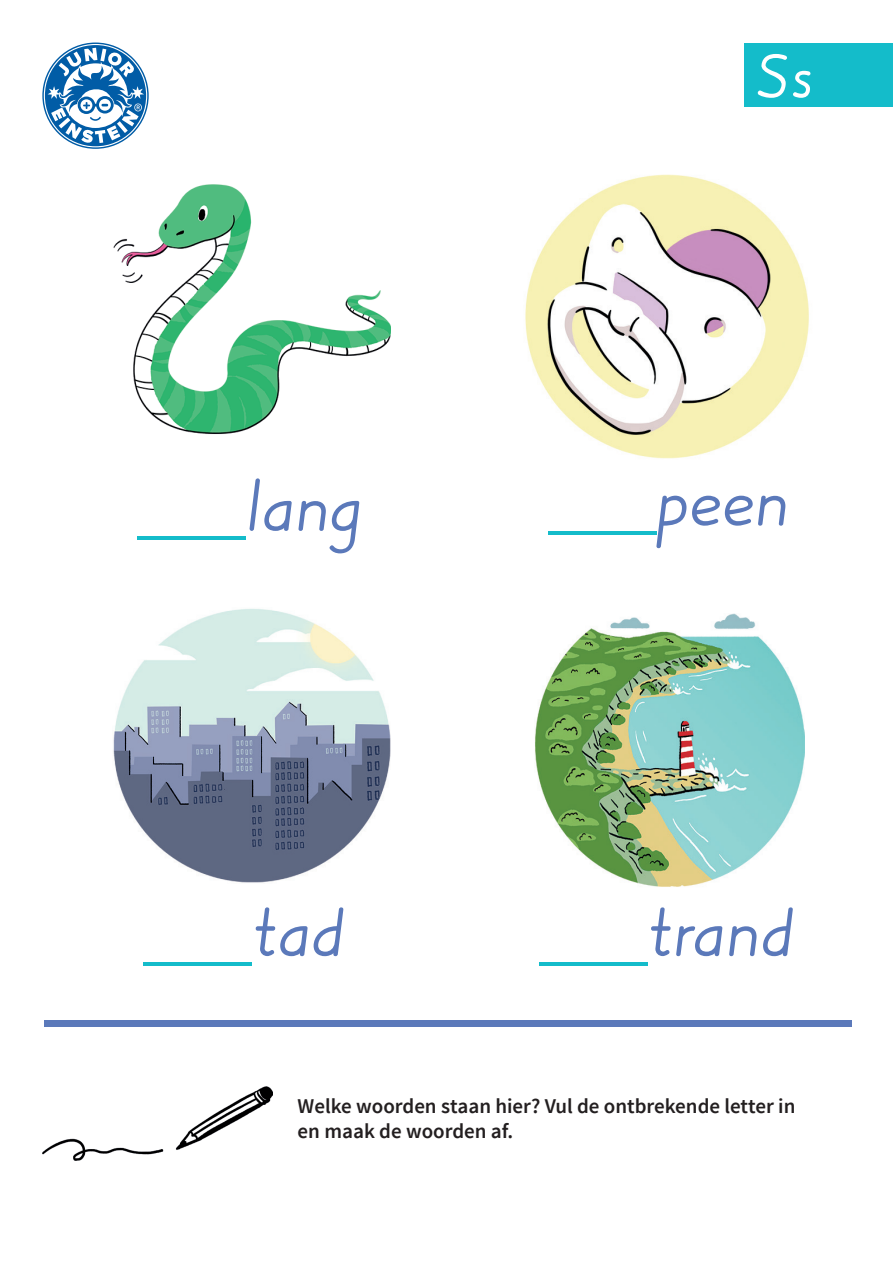
<style>
.page{position:relative;width:893px;height:1263px;background:#fff}
.page>*{position:absolute;margin:0;border:0;box-sizing:border-box;transform-origin:0 0}
.t1{font:75px "JE blokletters basis Regular";letter-spacing:-.025em;color:#5b79ba}
.t2{font:67.5px "JE blokletters basis Regular";color:#fff}
.t3{font:600 21px/24.8px "Source Sans Pro";color:#231f20}
</style>
<div class="page">
<img style="left:113px;top:184px;width:277px;height:250px">
<svg style="left:42px;top:43px;width:107px;height:106px"></svg>
<div style="left:44px;top:1020px;width:808px;height:6px;background:#5b79ba"></div>
<div style="left:744px;top:43px;width:149px;height:64px;background:#14bcca"></div>
<hr style="left:548px;top:531px;width:108px;height:4px;background:#14bcca">
<hr style="left:138px;top:536px;width:108px;height:4px;background:#14bcca">
<hr style="left:144px;top:962px;width:108px;height:3px;background:#14bcca">
<hr style="left:539px;top:962px;width:108px;height:3px;background:#14bcca">
<img style="left:113px;top:609px;width:278px;height:274px">
<img style="left:525px;top:174px;width:284px;height:285px">
<img style="left:535px;top:613px;width:269px;height:274px">
<img style="left:43px;top:1087px;width:230px;height:73px">
<h1 class="t1" style="left:246px;top:478px;width:119px">lang</h1>
<h2 class="t2" style="left:755px;top:51px;width:59px">Ss</h2>
<h1 class="t1" style="left:656px;top:473px;width:135px">peen</h1>
<h1 class="t1" style="left:252px;top:904px;width:97px">tad</h1>
<h1 class="t1" style="left:647px;top:904px;width:151px">trand</h1>
<p class="t3" style="left:298px;top:1094px;width:499px">Welke woorden staan hier? Vul de ontbrekende letter in en maak de woorden af.</p>
</div>
